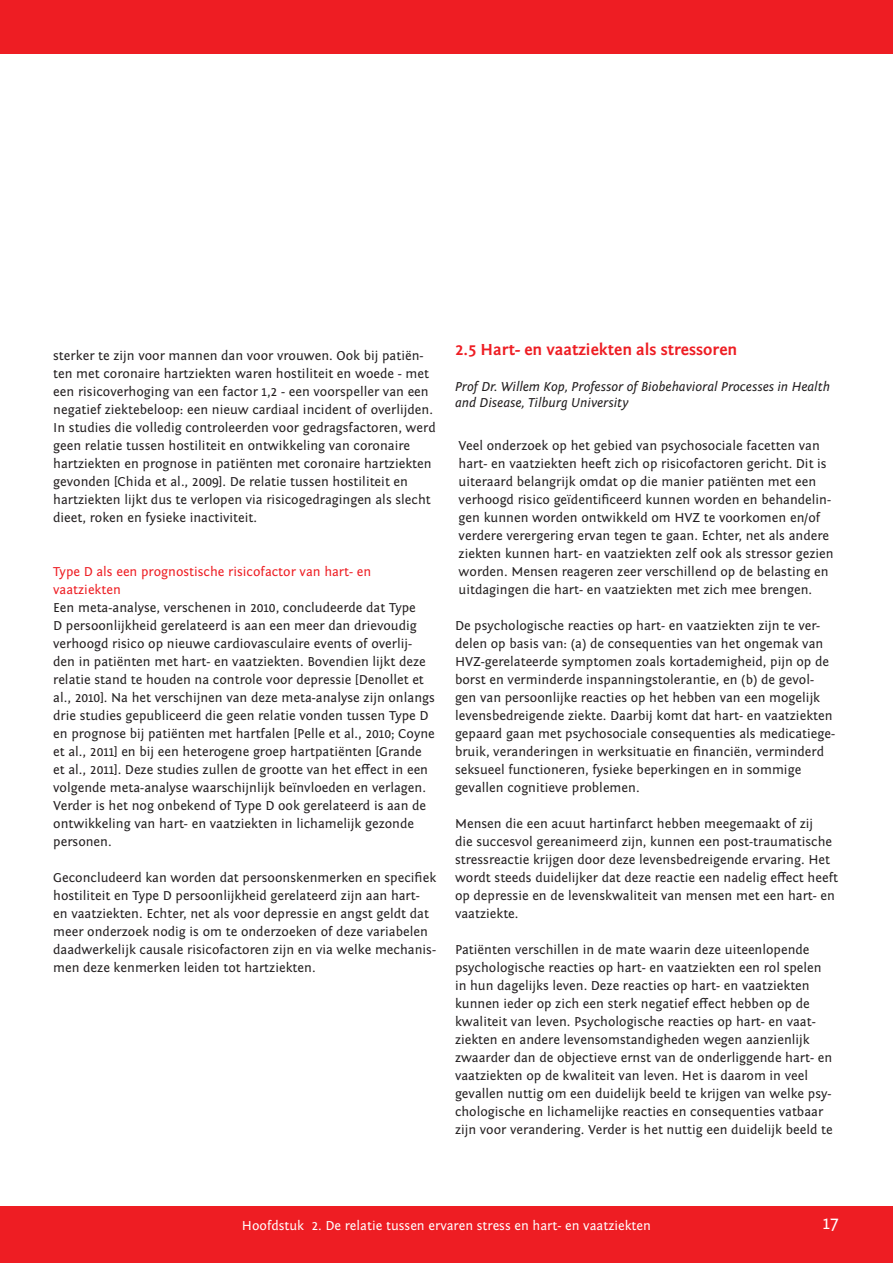
<style>
.page{position:relative;width:893px;height:1263px;background:#fff}
.page>*{position:absolute;margin:0;border:0;box-sizing:border-box;transform-origin:0 0}
.t1{font:18px "Fontin Sans";color:#fff}
.HVG_subkop_rood{font:700 16.5px "Fontin Sans";color:#ee1d23}
.HVG_brood{font:13.5px/18px "Fontin Sans";color:#231f20}
.HVG_subkop_rood-2{font:italic 13.5px/16.2px "Fontin Sans";color:#231f20}
.t2{font:13.5px "Fontin Sans";color:#fff}
.HVG_brood-2{font:13.5px/18px "Fontin Sans";color:#ee1d23}
</style>
<div class="page">
<div style="left:0;top:0;width:893px;height:54px;background:#ee1d23"></div>
<div style="left:0;top:1206px;width:893px;height:57px;background:#ee1d23"></div>
<p class="HVG_brood" style="left:53px;top:347px;width:384px">sterker te zijn voor mannen dan voor vrouwen. Ook bij patiën&shy;ten met coronaire hartziekten waren hostiliteit en woede - met een risicoverhoging van een factor 1,2 - een voorspeller van een negatief ziektebeloop: een nieuw cardiaal incident of overlijden.<br>In studies die volledig controleerden voor gedragsfactoren, werd geen relatie tussen hostiliteit en ontwikkeling van coronaire hartziekten en prognose in patiënten met coronaire hartziekten gevonden [Chida et al., 2009]. De relatie tussen hostiliteit en hartziekten lijkt dus te verlopen via risicogedragingen als slecht dieet, roken en fysieke inactiviteit.</p>
<p class="HVG_brood-2" style="left:53px;top:563px;width:320px">Type D als een prognostische risicofactor van hart- en vaatziekten</p>
<p class="HVG_brood" style="left:53px;top:599px;width:383px">Een meta-analyse, verschenen in 2010, concludeerde dat Type<br>D persoonlijkheid gerelateerd is aan een meer dan drievoudig verhoogd risico op nieuwe cardiovasculaire events of overlij&shy;den in patiënten met hart- en vaatziekten. Bovendien lijkt deze relatie stand te houden na controle voor depressie [Denollet et al., 2010]. Na het verschijnen van deze meta-analyse zijn onlangs drie studies gepubliceerd die geen relatie vonden tussen Type D en prognose bij patiënten met hartfalen [Pelle et al., 2010; Coyne et al., 2011] en bij een heterogene groep hartpatiënten [Grande et al., 2011]. Deze studies zullen de grootte van het effect in een volgende meta-analyse waarschijnlijk beïnvloeden en verlagen.<br>Verder is het nog onbekend of Type D ook gerelateerd is aan de ontwikkeling van hart- en vaatziekten in lichamelijk gezonde personen.</p>
<p class="HVG_brood" style="left:53px;top:869px;width:385px">Geconcludeerd kan worden dat persoonskenmerken en specifiek hostiliteit en Type D persoonlijkheid gerelateerd zijn aan hart&shy;en vaatziekten. Echter, net als voor depressie en angst geldt dat meer onderzoek nodig is om te onderzoeken of deze variabelen daadwerkelijk causale risicofactoren zijn en via welke mechanis&shy;men deze kenmerken leiden tot hartziekten.</p>
<p class="HVG_subkop_rood" style="left:455px;top:340px;width:284px">2.5 Hart- en vaatziekten als stressoren</p>
<p class="HVG_subkop_rood-2" style="left:455px;top:378px;width:376px">Prof Dr. Willem Kop, Professor of Biobehavioral Processes in Health and Disease, Tilburg University</p>
<p class="HVG_brood" style="left:459px;top:437px;width:377px">Veel onderzoek op het gebied van psychosociale facetten van hart- en vaatziekten heeft zich op risicofactoren gericht. Dit is uiteraard belangrijk omdat op die manier patiënten met een verhoogd risico geïdentificeerd kunnen worden en behandelin&shy;gen kunnen worden ontwikkeld om HVZ te voorkomen en/of verdere verergering ervan tegen te gaan. Echter, net als andere ziekten kunnen hart- en vaatziekten zelf ook als stressor gezien worden. Mensen reageren zeer verschillend op de belasting en uitdagingen die hart- en vaatziekten met zich mee brengen.</p>
<p class="HVG_brood" style="left:455px;top:617px;width:382px">De psychologische reacties op hart- en vaatziekten zijn te ver&shy;delen op basis van: (a) de consequenties van het ongemak van HVZ-gerelateerde symptomen zoals kortademigheid, pijn op de borst en verminderde inspanningstolerantie, en (b) de gevol&shy;gen van persoonlijke reacties op het hebben van een mogelijk levensbedreigende ziekte. Daarbij komt dat hart- en vaatziekten gepaard gaan met psychosociale consequenties als medicatiege&shy;bruik, veranderingen in werksituatie en financiën, verminderd seksueel functioneren, fysieke beperkingen en in sommige gevallen cognitieve problemen.</p>
<p class="HVG_brood" style="left:455px;top:815px;width:385px">Mensen die een acuut hartinfarct hebben meegemaakt of zij<br>die succesvol gereanimeerd zijn, kunnen een post-traumatische stressreactie krijgen door deze levensbedreigende ervaring. Het wordt steeds duidelijker dat deze reactie een nadelig effect heeft op depressie en de levenskwaliteit van mensen met een hart- en vaatziekte.</p>
<p class="HVG_brood" style="left:455px;top:941px;width:379px">Patiënten verschillen in de mate waarin deze uiteenlopende psychologische reacties op hart- en vaatziekten een rol spelen in hun dagelijks leven. Deze reacties op hart- en vaatziekten kunnen ieder op zich een sterk negatief effect hebben op de kwaliteit van leven. Psychologische reacties op hart- en vaat&shy;ziekten en andere levensomstandigheden wegen aanzienlijk zwaarder dan de objectieve ernst van de onderliggende hart- en vaatziekten op de kwaliteit van leven. Het is daarom in veel gevallen nuttig om een duidelijk beeld te krijgen van welke psy&shy;chologische en lichamelijke reacties en consequenties vatbaar zijn voor verandering. Verder is het nuttig een duidelijk beeld te</p>
<p class="t2" style="left:242px;top:1218px;width:411px">Hoofdstuk 2. De relatie tussen ervaren stress en hart- en vaatziekten</p>
<h1 class="t1" style="left:823px;top:1213px;width:18px">17</h1>
</div>
